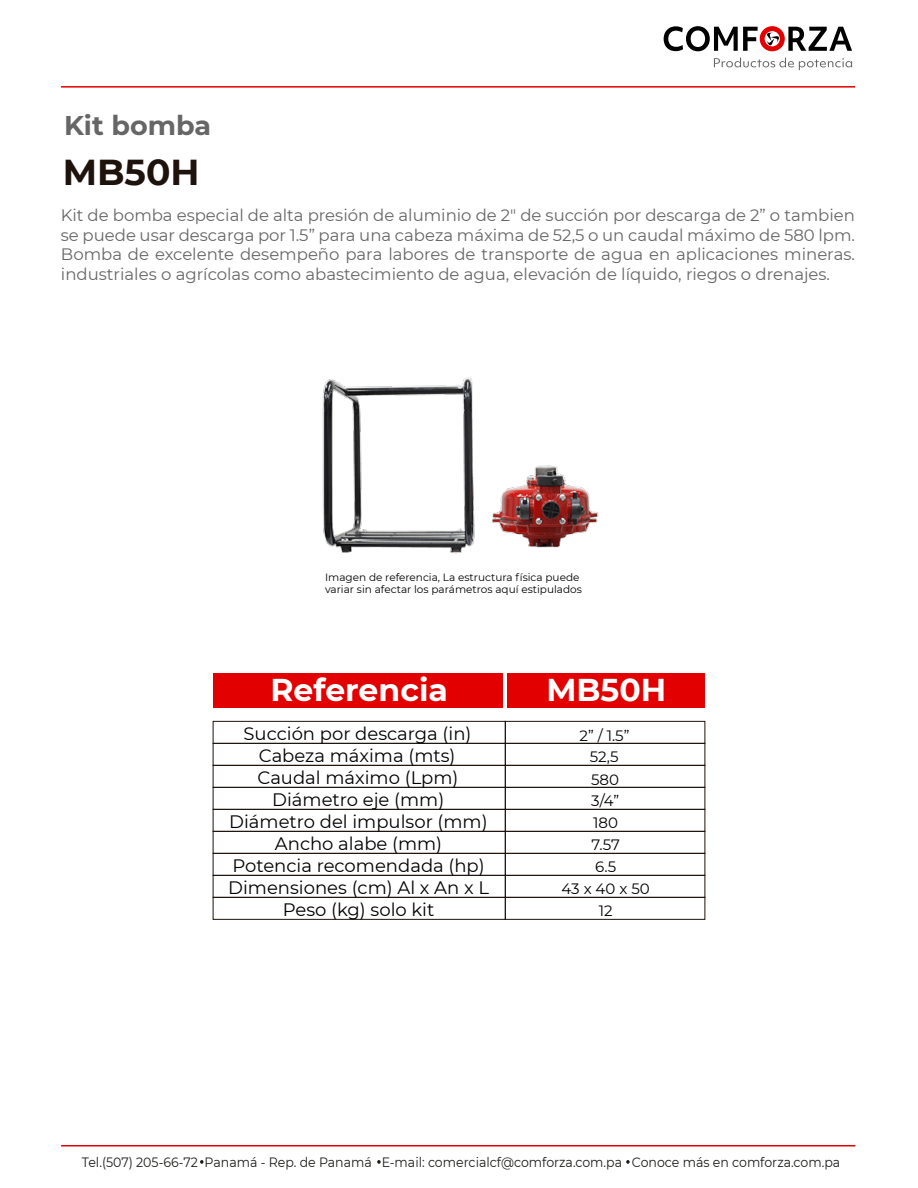
<style>
.page{position:relative;width:918px;height:1188px;background:#fff}
.page>*{position:absolute;margin:0;border:0;box-sizing:border-box;transform-origin:0 0}
.t1{font:700 36px "Montserrat";color:#1e120d}
.t2{font:700 31.5px "Montserrat";color:#fff}
.t3{font:700 27px "Montserrat";color:#666}
.t4{font:18px "Montserrat";color:#000}
.t5{font:16.5px/19.8px "Montserrat";color:#666;text-align:justify}
.t6{font:15px "Montserrat";color:#000}
.t7{font:13.5px "Montserrat";color:#1c1c1a;scale:.93 1}
.t8{font:10.5px/12.6px "Montserrat";color:#000}
</style>
<div class="page">
<svg style="left:377px;top:1160px;width:4px;height:4px"></svg>
<svg style="left:200px;top:1160px;width:4px;height:4px"></svg>
<svg style="left:626px;top:1160px;width:4px;height:4px"></svg>
<svg style="left:664px;top:26px;width:188px;height:25px"></svg>
<svg style="left:714px;top:58px;width:138px;height:12px"></svg>
<hr style="left:61px;top:86px;width:794px;height:2px;background:#e20000">
<hr style="left:61px;top:1145px;width:794px;height:1px;background:#e20000">
<div style="left:213px;top:673px;width:290px;height:35px;background:#e20000"></div>
<div style="left:508px;top:673px;width:197px;height:35px;background:#e20000"></div>
<div style="left:213px;top:721px;width:293px;height:23px;border:1px solid #1e120d"></div>
<div style="left:213px;top:743px;width:293px;height:23px;border:1px solid #1e120d"></div>
<div style="left:213px;top:765px;width:293px;height:23px;border:1px solid #1e120d"></div>
<div style="left:213px;top:787px;width:293px;height:23px;border:1px solid #1e120d"></div>
<div style="left:213px;top:809px;width:293px;height:23px;border:1px solid #1e120d"></div>
<div style="left:213px;top:831px;width:293px;height:23px;border:1px solid #1e120d"></div>
<div style="left:505px;top:721px;width:200px;height:23px;border:1px solid #1e120d"></div>
<div style="left:505px;top:743px;width:200px;height:23px;border:1px solid #1e120d"></div>
<div style="left:505px;top:765px;width:200px;height:23px;border:1px solid #1e120d"></div>
<div style="left:505px;top:787px;width:200px;height:23px;border:1px solid #1e120d"></div>
<div style="left:505px;top:809px;width:200px;height:23px;border:1px solid #1e120d"></div>
<div style="left:505px;top:831px;width:200px;height:23px;border:1px solid #1e120d"></div>
<div style="left:213px;top:853px;width:293px;height:23px;border:1px solid #1e120d"></div>
<div style="left:505px;top:853px;width:200px;height:23px;border:1px solid #1e120d"></div>
<div style="left:213px;top:875px;width:293px;height:23px;border:1px solid #1e120d"></div>
<div style="left:505px;top:875px;width:200px;height:23px;border:1px solid #1e120d"></div>
<div style="left:213px;top:897px;width:293px;height:23px;border:1px solid #1e120d"></div>
<div style="left:505px;top:897px;width:200px;height:23px;border:1px solid #1e120d"></div>
<img style="left:322px;top:377px;width:277px;height:177px">
<h3 class="t3" style="left:64px;top:106px;width:148px">Kit bomba</h3>
<h1 class="t1" style="left:63px;top:147px;width:138px">MB50H</h1>
<p class="t5" style="left:61px;top:204px;width:796px">Kit de bomba especial de alta presión de aluminio de 2" de succión por descarga de 2” o tambien se puede usar descarga por 1.5” para una cabeza máxima de 52,5 o un caudal máximo de 580 lpm.<br>Bomba de excelente desempeño para labores de transporte de agua en aplicaciones mineras. industriales o agrícolas como abastecimiento de agua, elevación de líquido, riegos o drenajes.</p>
<p class="t8" style="left:325px;top:570px;width:258px">Imagen de referencia, La estructura física puede variar sin afectar los parámetros aquí estipulados</p>
<h2 class="t2" style="left:270px;top:667px;width:179px">Referencia</h2>
<h2 class="t2" style="left:546px;top:667px;width:121px">MB50H</h2>
<p class="t4" style="left:244px;top:722px;width:229px">Succión por descarga (in)</p>
<p class="t6" style="left:580px;top:725px;width:51px">2” / 1.5”</p>
<p class="t4" style="left:259px;top:743px;width:198px">Cabeza máxima (mts)</p>
<p class="t6" style="left:590px;top:746px;width:30px">52,5</p>
<p class="t4" style="left:258px;top:766px;width:202px">Caudal máximo (Lpm)</p>
<p class="t6" style="left:591px;top:769px;width:29px">580</p>
<p class="t4" style="left:272px;top:787px;width:174px">Diámetro eje (mm)</p>
<p class="t6" style="left:591px;top:791px;width:29px">3/4”</p>
<p class="t4" style="left:229px;top:809px;width:260px">Diámetro del impulsor (mm)</p>
<p class="t6" style="left:593px;top:812px;width:26px">180</p>
<p class="t4" style="left:275px;top:831px;width:169px">Ancho alabe (mm)</p>
<p class="t6" style="left:592px;top:835px;width:30px">7.57</p>
<p class="t4" style="left:232px;top:853px;width:254px">Potencia recomendada (hp)</p>
<p class="t6" style="left:595px;top:857px;width:22px">6.5</p>
<p class="t4" style="left:228px;top:875px;width:262px">Dimensiones (cm) Al x An x L</p>
<p class="t6" style="left:562px;top:879px;width:90px">43 x 40 x 50</p>
<p class="t4" style="left:283px;top:897px;width:153px">Peso (kg) solo kit</p>
<p class="t6" style="left:599px;top:901px;width:15px">12</p>
<p class="t7" style="left:82px;top:1152px;width:817px">Tel.(507) 205-66-72 Panamá - Rep. de Panamá E-mail: comercialcf@comforza.com.pa Conoce más en comforza.com.pa</p>
</div>
